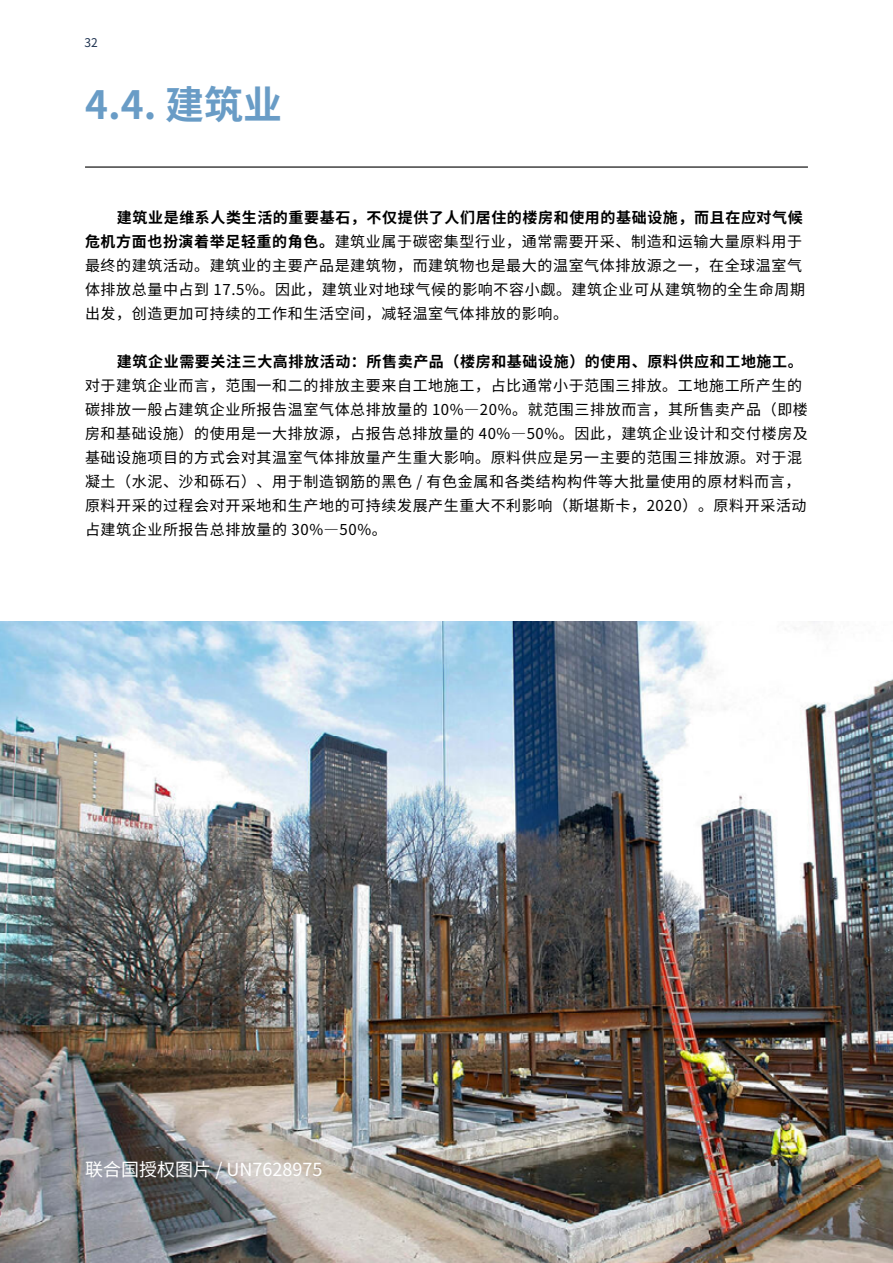
<style>
.page{position:relative;width:893px;height:1263px;background:#fff}
.page>*{position:absolute;margin:0;border:0;box-sizing:border-box;transform-origin:0 0}
.t1{font:700 39px "Noto Sans SC";color:#699cc6}
.t2{font:18px "Noto Sans SC";color:#fff}
.t3{font:15px/24px "Noto Sans SC";letter-spacing:.04em;color:#000}
.t4{font:700 15px "Noto Sans SC";letter-spacing:.04em;color:#000}
.t5{font:12px "Noto Sans SC";color:#1e3250}
.s1{font-weight:700}
</style>
<div class="page">
<hr style="left:85px;top:166px;width:723px;height:2px;background:#000">
<img style="left:0;top:622px;width:893px;height:641px">
<p class="t5" style="left:85px;top:36px;width:15px">32</p>
<h1 class="t1" style="left:85px;top:83px;width:199px">4.4. 建筑业</h1>
<p class="t3" style="left:85px;top:206px;width:721px;text-indent:32px"><span class="s1">建筑业是维系人类生活的重要基石，不仅提供了人们居住的楼房和使用的基础设施，而且在应对气候危机方面也扮演着举足轻重的角色。</span>建筑业属于碳密集型行业，通常需要开采、制造和运输大量原料用于最终的建筑活动。建筑业的主要产品是建筑物，而建筑物也是最大的温室气体排放源之一，在全球温室气体排放总量中占到 17.5%。因此，建筑业对地球气候的影响不容小觑。建筑企业可从建筑物的全生命周期出发，创造更加可持续的工作和生活空间，减轻温室气体排放的影响。</p>
<p class="t4" style="left:117px;top:353px;width:687px">建筑企业需要关注三大高排放活动：所售卖产品（楼房和基础设施）的使用、原料供应和工地施工。</p>
<p class="t3" style="left:85px;top:374px;width:724px">对于建筑企业而言，范围一和二的排放主要来自工地施工，占比通常小于范围三排放。工地施工所产生的碳排放一般占建筑企业所报告温室气体总排放量的 10%—20%。就范围三排放而言，其所售卖产品（即楼房和基础设施）的使用是一大排放源，占报告总排放量的 40%—50%。因此，建筑企业设计和交付楼房及基础设施项目的方式会对其温室气体排放量产生重大影响。原料供应是另一主要的范围三排放源。对于混凝土（水泥、沙和砾石）、用于制造钢筋的黑色 / 有色金属和各类结构构件等大批量使用的原材料而言，原料开采的过程会对开采地和生产地的可持续发展产生重大不利影响（斯堪斯卡，2020）。原料开采活动占建筑企业所报告总排放量的 30%—50%。</p>
<p class="t2" style="left:85px;top:1159px;width:239px">联合国授权图片 / UN7628975</p>
</div>
